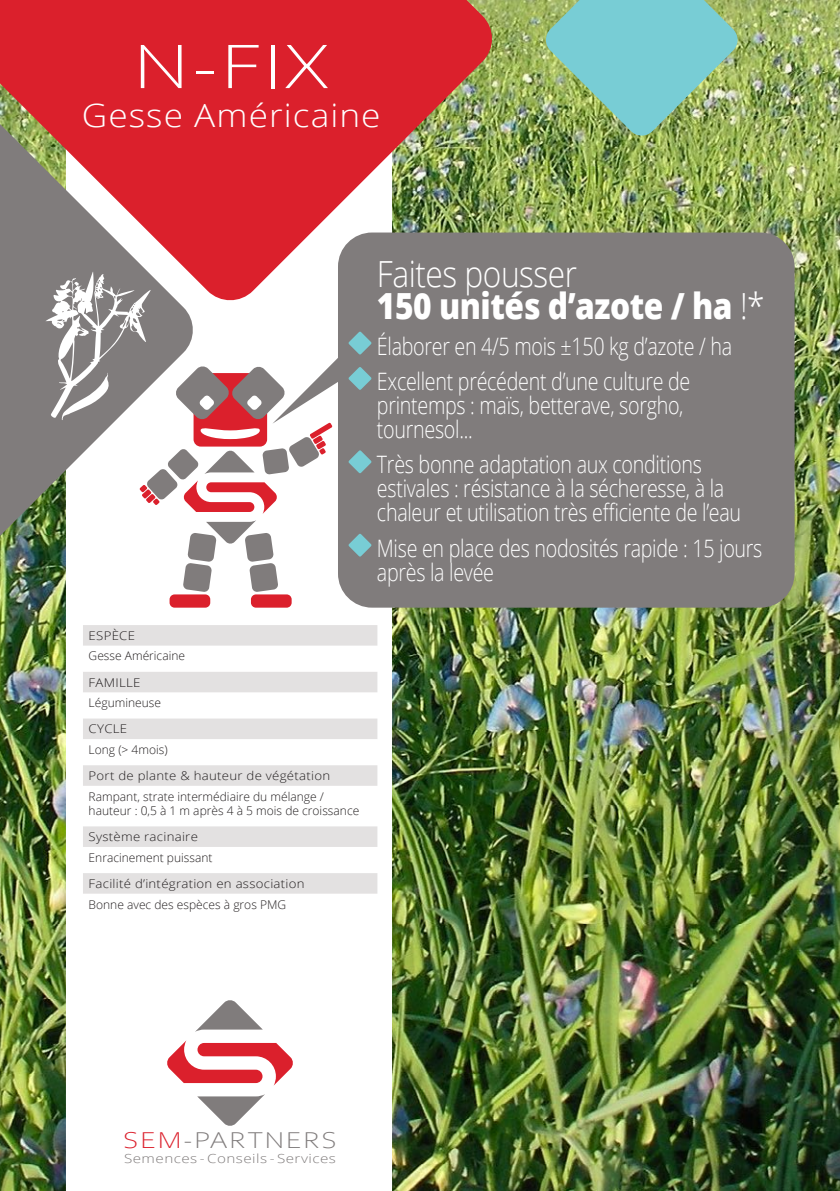
<style>
.page{position:relative;width:840px;height:1191px;background:#fff}
.page>*{position:absolute;margin:0;border:0;box-sizing:border-box;transform-origin:0 0}
.t1{font:300 66px "Corbel";color:#fff;scale:1.25 1}
.t2{font:800 36px/32px "Open Sans";letter-spacing:-.015em;color:#fff;scale:.88 1}
.t3{font:300 32px "Open Sans";letter-spacing:.03em;color:#fff;scale:1.1 1}
.t4{font:300 24px/24px "Open Sans";letter-spacing:-.015em;color:#fff;scale:.82 1}
.t5{font:300 24px "Corbel";letter-spacing:.06em;color:#807c7c;scale:1.21 1}
.t6{font:300 12.4px "Open Sans";letter-spacing:.03em;color:#807c7c;scale:1.22 1}
.t7{font:300 12px/20.6px "Open Sans";color:#231f20;scale:1.1 1}
.t8{font:300 12px/26.2px "Open Sans";color:#231f20}
.t9{font:300 12px/26.2px "Open Sans";letter-spacing:.02em;color:#231f20}
.s1{font-weight:300}
.s2{color:#db202c}
</style>
<div class="page">
<img style="left:0;top:0;width:839px;height:1191px">
<svg style="left:66px;top:590px;width:326px;height:601px"></svg>
<svg style="left:544px;top:0;width:194px;height:137px"></svg>
<img style="left:0;top:303px;width:196px;height:291px">
<div style="left:169px;top:594px;width:41px;height:13px;background:#db202c;border-radius:5px"></div>
<div style="left:251px;top:594px;width:40px;height:13px;background:#db202c;border-radius:5px"></div>
<svg style="left:167px;top:1000px;width:126px;height:125px"></svg>
<svg style="left:83px;top:625px;width:294px;height:268px"></svg>
<svg style="left:0;top:0;width:495px;height:303px;fill:#db202c"></svg>
<div style="left:338px;top:232px;width:456px;height:375px;background:#807c7c;border-radius:34px"></div>
<svg style="left:348px;top:331px;width:23px;height:24px"></svg>
<svg style="left:348px;top:367px;width:23px;height:23px"></svg>
<svg style="left:348px;top:450px;width:23px;height:23px"></svg>
<svg style="left:348px;top:533px;width:23px;height:24px"></svg>
<svg style="left:45px;top:272px;width:297px;height:320px"></svg>
<h1 class="t1" style="left:133px;top:24px;width:157px">N-FIX</h1>
<h3 class="t3" style="left:82px;top:93px;width:273px">Gesse Américaine</h3>
<p class="t7" style="left:89px;top:625px;width:89px">ESPÈCE<br>Gesse Américaine</p>
<p class="t7" style="left:89px;top:671px;width:67px">FAMILLE<br>Légumineuse</p>
<p class="t7" style="left:89px;top:718px;width:73px">CYCLE<br>Long (&gt; 4mois)</p>
<p class="t7" style="left:89px;top:765px;width:221px">Port de plante &amp; hauteur de végétation<br>Rampant, strate intermédiaire du mélange /</p>
<p class="t8" style="left:89px;top:797px;width:272px">hauteur : 0,5 à 1 m après 4 à 5 mois de croissance<br>Système racinaire</p>
<p class="t9" style="left:89px;top:844px;width:217px">Enracinement puissant<br>Facilité d’intégration en association</p>
<p class="t8" style="left:89px;top:890px;width:199px">Bonne avec des espèces à gros PMG</p>
<h2 class="t2" style="left:377px;top:256px;width:442px"><span class="s1">Faites pousser<br></span>150 unités d’azote / ha <span class="s1">!*</span></h2>
<p class="t4" style="left:377px;top:327px;width:434px;line-height:35.4px">Élaborer en 4/5 mois ±150 kg d’azote / ha<br>Excellent précédent d’une culture de</p>
<p class="t4" style="left:377px;top:392px;width:375px">printemps : maïs, betterave, sorgho, tournesol...</p>
<p class="t4" style="left:377px;top:452px;width:445px">Très bonne adaptation aux conditions estivales : résistance à la sécheresse, à la chaleur et utilisation très efficiente de l’eau</p>
<p class="t4" style="left:377px;top:535px;width:471px">Mise en place des nodosités rapide : 15 jours après la levée</p>
<p class="t5" style="left:123px;top:1124px;width:178px"><span class="s2">SEM</span>-PARTNERS</p>
<p class="t6" style="left:124px;top:1150px;width:175px">Semences - Conseils - Services</p>
</div>
